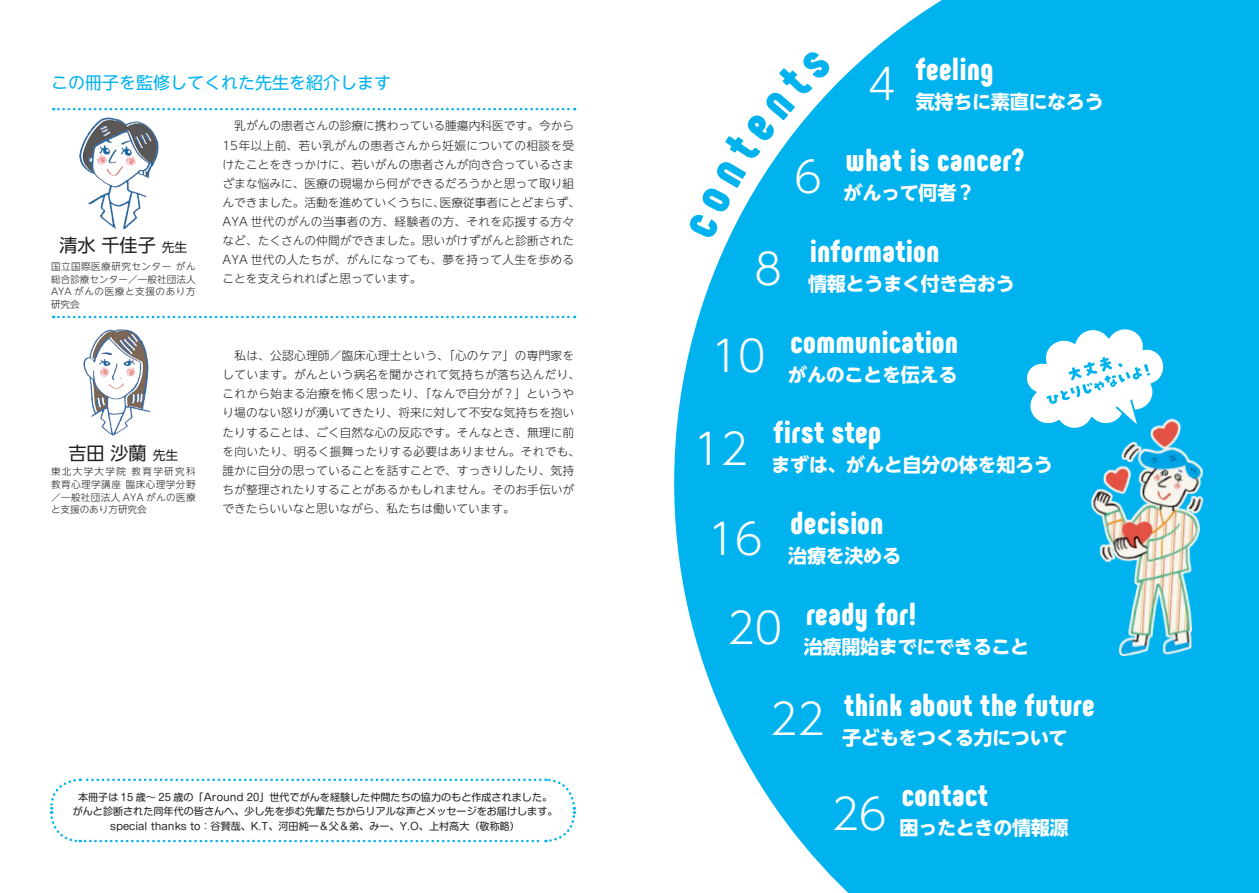
<style>
.page{position:relative;width:1259px;height:893px;background:#fff}
.page>*{position:absolute;margin:0;border:0;box-sizing:border-box;transform-origin:0 0}
.t1{font:300 42.45px "UD Shin Go NT Pro";letter-spacing:-.02em;color:#fff}
.t2{font:900 31.95px "Phenomena";letter-spacing:.02em;color:#fff}
.t3{font:700 19.2px "UD Shin Go NT Pro";letter-spacing:-.02em;color:#fff}
.t4{font:18px "UD Shin Go NT Pro";color:#231f20}
.t5{font:16.95px "UD Shin Go NT Pro";color:#00b3ef}
.t6{font:300 11.7px/19.2px "UD Shin Go NT Pro";color:#231f20}
.t7{font:10.05px/14.9px "Shin M Go Pro";color:#231f20;text-align:center}
.t8{font:300 9.6px/12.8px "UD Shin Go NT Pro";letter-spacing:.05em;color:#231f20;text-align:justify}
.s1{font-size:12.75px}
</style>
<div class="page">
<svg style="left:674px;top:0;width:585px;height:893px;background:#18baf0"></svg>
<svg style="left:50px;top:778px;width:526px;height:65px"></svg>
<svg style="left:53px;top:108px;width:522px;height:2px"></svg>
<svg style="left:53px;top:316px;width:522px;height:2px"></svg>
<svg style="left:1025px;top:327px;width:141px;height:106px"></svg>
<img style="left:79px;top:117px;width:80px;height:112px">
<img style="left:83px;top:329px;width:68px;height:107px">
<img style="left:1056px;top:411px;width:171px;height:262px">
<svg style="left:687px;top:49px;width:145px;height:191px"></svg>
<h3 class="t5" style="left:51px;top:69px;width:342px">この冊子を監修してくれた先生を紹介します</h3>
<h3 class="t4" style="left:59px;top:230px;width:129px">清水 千佳子 <span class="s1">先生</span></h3>
<p class="t8" style="left:51px;top:260px;width:146px">国立国際医療研究センター がん総合診療センター／一般社団法人AYA がんの医療と支援のあり方研究会</p>
<h3 class="t4" style="left:68px;top:438px;width:111px">吉田 沙蘭 <span class="s1">先生</span></h3>
<p class="t8" style="left:51px;top:465px;width:156px;text-align:left">東北大学大学院 教育学研究科　教育心理学講座 臨床心理学分野／一般社団法人 AYA がんの医療と支援のあり方研究会</p>
<p class="t6" style="left:223px;top:116px;width:359px">　乳がんの患者さんの診療に携わっている腫瘍内科医です。今から15年以上前、若い乳がんの患者さんから妊娠についての相談を受けたことをきっかけに、若いがんの患者さんが向き合っているさまざまな悩みに、医療の現場から何ができるだろうかと思って取り組んできました。活動を進めていくうちに、医療従事者にとどまらず、AYA 世代のがんの当事者の方、経験者の方、それを応援する方々など、たくさんの仲間ができました。思いがけずがんと診断されたAYA 世代の人たちが、がんになっても、夢を持って人生を歩めることを支えられればと思っています。</p>
<p class="t6" style="left:223px;top:346px;width:359px">　私は、公認心理師／臨床心理士という、「心のケア」の専門家をしています。がんという病名を聞かされて気持ちが落ち込んだり、これから始まる治療を怖く思ったり、「なんで自分が？」というやり場のない怒りが湧いてきたり、将来に対して不安な気持ちを抱いたりすることは、ごく自然な心の反応です。そんなとき、無理に前を向いたり、明るく振舞ったりする必要はありません。それでも、誰かに自分の思っていることを話すことで、すっきりしたり、気持ちが整理されたりすることがあるかもしれません。そのお手伝いができたらいいなと思いながら、私たちは働いています。</p>
<p class="t7" style="left:73px;top:788px;width:486px">本冊子は 15 歳～ 25 歳の「Around 20」世代でがんを経験した仲間たちの協力のもと作成されました。がんと診断された同年代の皆さんへ、少し先を歩む先輩たちからリアルな声とメッセージをお届けします。special thanks to：谷賢哉、K.T、河田純一＆父＆弟、みー、Y.O、上村高大（敬称略）</p>
<h1 class="t1" style="left:794px;top:143px;width:30px">6</h1>
<h1 class="t1" style="left:867px;top:49px;width:30px">4</h1>
<h2 class="t2" style="left:916px;top:48px;width:79px">feeling</h2>
<h3 class="t3" style="left:916px;top:86px;width:189px">気持ちに素直になろう</h3>
<h2 class="t2" style="left:845px;top:139px;width:180px">what is cancer?</h2>
<h3 class="t3" style="left:843px;top:177px;width:133px">がんって何者？</h3>
<h2 class="t2" style="left:810px;top:230px;width:130px">information</h2>
<h1 class="t1" style="left:754px;top:234px;width:30px">8</h1>
<h3 class="t3" style="left:808px;top:268px;width:208px">情報とうまく付き合おう</h3>
<h2 class="t2" style="left:790px;top:321px;width:169px">communication</h2>
<h1 class="t1" style="left:710px;top:321px;width:57px">10</h1>
<h3 class="t3" style="left:788px;top:359px;width:171px">がんのことを伝える</h3>
<h2 class="t2" style="left:773px;top:411px;width:109px">first step</h2>
<h1 class="t1" style="left:693px;top:415px;width:57px">12</h1>
<h3 class="t3" style="left:771px;top:449px;width:283px">まずは、がんと自分の体を知ろう</h3>
<h2 class="t2" style="left:790px;top:502px;width:94px">decision</h2>
<h1 class="t1" style="left:707px;top:505px;width:57px">16</h1>
<h3 class="t3" style="left:788px;top:540px;width:114px">治療を決める</h3>
<h2 class="t2" style="left:806px;top:593px;width:112px">ready for!</h2>
<h1 class="t1" style="left:727px;top:593px;width:57px">20</h1>
<h3 class="t3" style="left:804px;top:631px;width:227px">治療開始までにできること</h3>
<h2 class="t2" style="left:844px;top:684px;width:252px">think about the future</h2>
<h3 class="t3" style="left:842px;top:722px;width:227px">子どもをつくる力について</h3>
<h2 class="t2" style="left:901px;top:774px;width:88px">contact</h2>
<h3 class="t3" style="left:899px;top:812px;width:171px">困ったときの情報源</h3>
<h1 class="t1" style="left:770px;top:685px;width:57px">22</h1>
<h1 class="t1" style="left:831px;top:779px;width:57px">26</h1>
</div>
